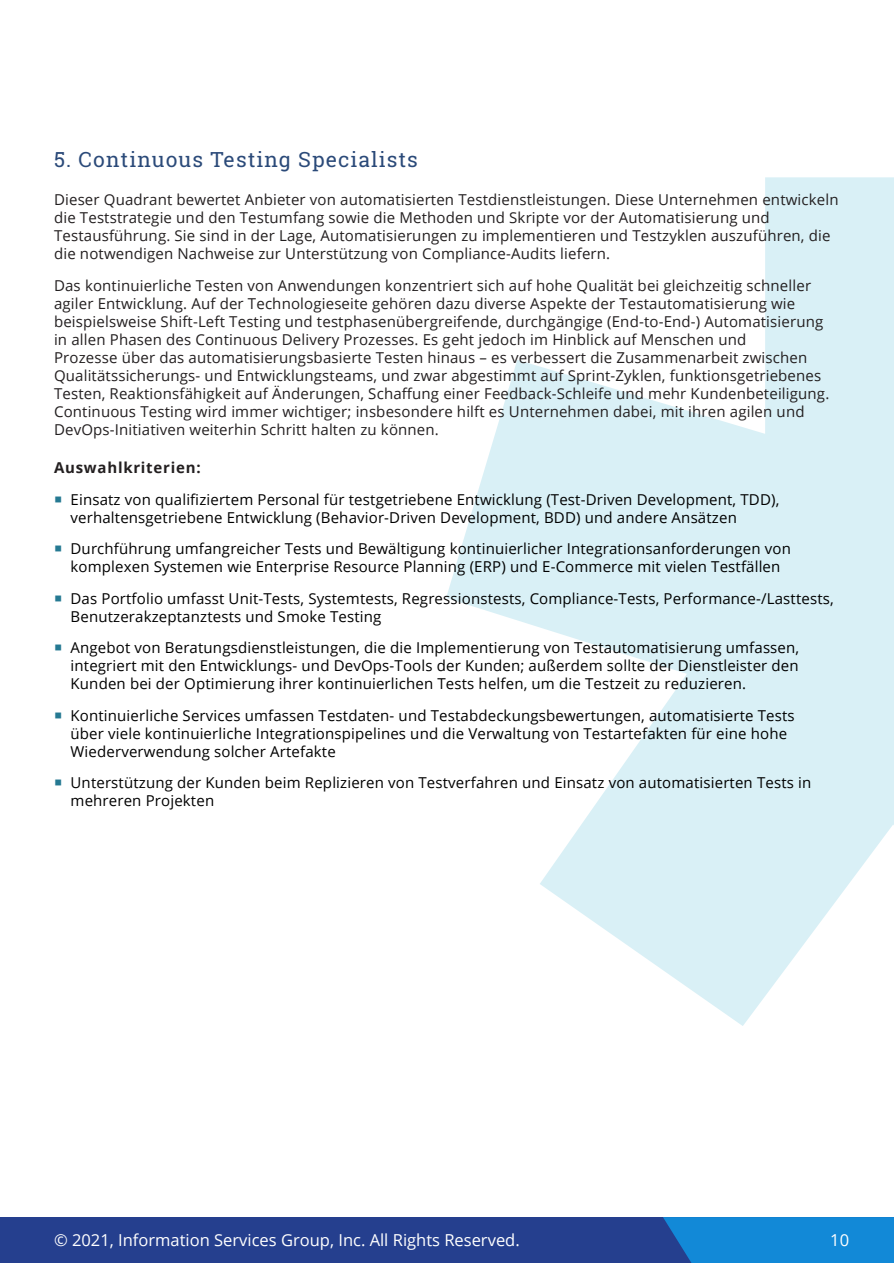
<style>
.page{position:relative;width:894px;height:1263px;background:#fff}
.page>*{position:absolute;margin:0;border:0;box-sizing:border-box;transform-origin:0 0}
.Body_Copy{font:21px "Roboto Slab";letter-spacing:.05em;color:#2b4a79}
.t1{font:16.5px "Open Sans";color:#fff}
.Body_Copy-2{font:15px/18px "Open Sans";letter-spacing:.01em;color:#231f20}
.t2{font:15px/18px "Open Sans";letter-spacing:.01em;color:#000}
.Body_Copy-3{font:700 15px "Open Sans";letter-spacing:.05em;color:#231f20}
</style>
<div class="page">
<div style="left:0;top:1217px;width:893px;height:46px;background:#253f8e"></div>
<div style="left:663px;top:1217px;width:230px;height:46px;background:#1289d7"></div>
<svg style="left:446px;top:177px;width:447px;height:849px;fill:#d9f0f6"></svg>
<p class="Body_Copy" style="left:54px;top:145px;width:365px">5. Continuous Testing Specialists</p>
<p class="Body_Copy-2" style="left:54px;top:190px;width:785px">Dieser Quadrant bewertet Anbieter von automatisierten Testdienstleistungen. Diese Unternehmen entwickeln die Teststrategie und den Testumfang sowie die Methoden und Skripte vor der Automatisierung und Testausführung. Sie sind in der Lage, Automatisierungen zu implementieren und Testzyklen auszuführen, die die notwendigen Nachweise zur Unterstützung von Compliance-Audits liefern.</p>
<p class="Body_Copy-2" style="left:54px;top:276px;width:776px">Das kontinuierliche Testen von Anwendungen konzentriert sich auf hohe Qualität bei gleichzeitig schneller agiler Entwicklung. Auf der Technologieseite gehören dazu diverse Aspekte der Testautomatisierung wie beispielsweise Shift-Left Testing und testphasenübergreifende, durchgängige (End-to-End-) Automatisierung in allen Phasen des Continuous Delivery Prozesses. Es geht jedoch im Hinblick auf Menschen und<br>Prozesse über das automatisierungsbasierte Testen hinaus – es verbessert die Zusammenarbeit zwischen Qualitätssicherungs- und Entwicklungsteams, und zwar abgestimmt auf Sprint-Zyklen, funktionsgetriebenes Testen, Reaktionsfähigkeit auf Änderungen, Schaffung einer Feedback-Schleife und mehr Kundenbeteiligung.<br>Continuous Testing wird immer wichtiger; insbesondere hilft es Unternehmen dabei, mit ihren agilen und DevOps-Initiativen weiterhin Schritt halten zu können.</p>
<p class="Body_Copy-3" style="left:54px;top:457px;width:148px">Auswahlkriterien:</p>
<p class="t2" style="left:70px;top:490px;width:710px">Einsatz von qualifiziertem Personal für testgetriebene Entwicklung (Test-Driven Development, TDD), verhaltensgetriebene Entwicklung (Behavior-Driven Development, BDD) und andere Ansätzen</p>
<p class="t2" style="left:70px;top:539px;width:721px">Durchführung umfangreicher Tests und Bewältigung kontinuierlicher Integrationsanforderungen von komplexen Systemen wie Enterprise Resource Planning (ERP) und E-Commerce mit vielen Testfällen</p>
<p class="t2" style="left:70px;top:589px;width:764px">Das Portfolio umfasst Unit-Tests, Systemtests, Regressionstests, Compliance-Tests, Performance-/Lasttests,<br>Benutzerakzeptanztests und Smoke Testing</p>
<p class="t2" style="left:70px;top:638px;width:730px;text-align:justify">Angebot von Beratungsdienstleistungen, die die Implementierung von Testautomatisierung umfassen, integriert mit den Entwicklungs- und DevOps-Tools der Kunden; außerdem sollte der Dienstleister den Kunden bei der Optimierung ihrer kontinuierlichen Tests helfen, um die Testzeit zu reduzieren.</p>
<p class="t2" style="left:70px;top:706px;width:725px">Kontinuierliche Services umfassen Testdaten- und Testabdeckungsbewertungen, automatisierte Tests über viele kontinuierliche Integrationspipelines und die Verwaltung von Testartefakten für eine hohe<br>Wiederverwendung solcher Artefakte</p>
<p class="t2" style="left:70px;top:773px;width:742px">Unterstützung der Kunden beim Replizieren von Testverfahren und Einsatz von automatisierten Tests in mehreren Projekten</p>
<p class="t1" style="left:54px;top:1229px;width:467px">© 2021, Information Services Group, Inc. All Rights Reserved.</p>
<p class="t1" style="left:830px;top:1229px;width:20px">10</p>
</div>
